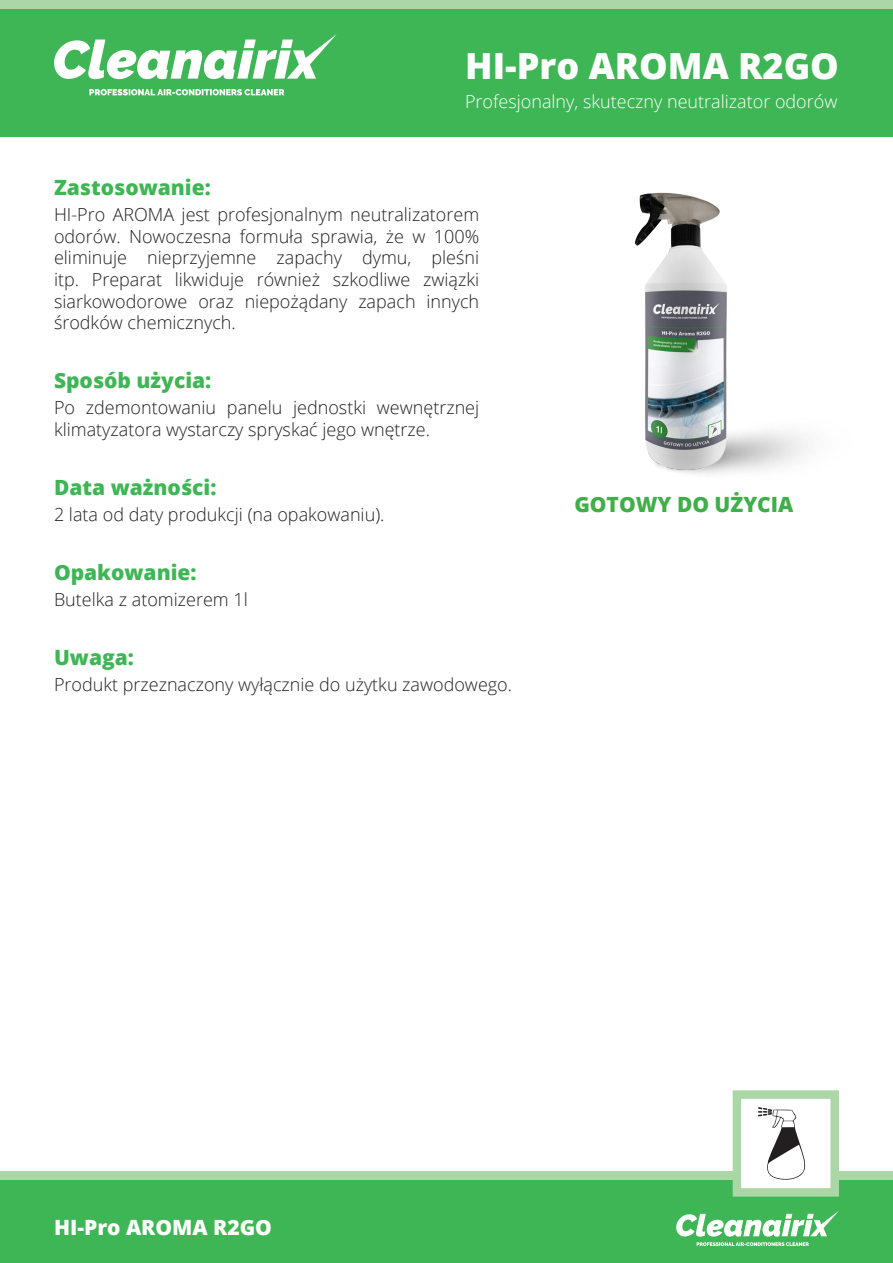
<style>
.page{position:relative;width:893px;height:1263px;background:#fff}
.page>*{position:absolute;margin:0;border:0;box-sizing:border-box;transform-origin:0 0}
.t1{font:800 36px "Open Sans";color:#fff}
.t2{font:800 21px "Open Sans";color:#3fb655}
.t3{font:800 21px "Open Sans";color:#fff}
.t4{font:800 21px "Open Sans";color:#40ae49}
.t5{font:300 18px/21.6px "Open Sans";color:#231f20;text-align:justify}
.t6{font:300 18px "Open Sans";color:#fff}
</style>
<div class="page">
<div style="left:0;top:1175px;width:893px;height:88px;background:#3fb655"></div>
<div style="left:0;top:1171px;width:893px;height:8px;background:#abd7a7"></div>
<div style="left:733px;top:1090px;width:106px;height:106px;background:#fff;border:9px solid #abd7a7"></div>
<svg style="left:758px;top:1107px;width:47px;height:73px"></svg>
<img style="left:635px;top:192px;width:173px;height:282px">
<svg style="left:676px;top:1211px;width:163px;height:25px"></svg>
<svg style="left:697px;top:1242px;width:112px;height:4px"></svg>
<div style="left:0;top:0;width:893px;height:136px;background:#3fb655"></div>
<div style="left:0;top:0;width:893px;height:9px;background:#abd7a7"></div>
<svg style="left:54px;top:34px;width:283px;height:45px"></svg>
<svg style="left:89px;top:89px;width:195px;height:6px"></svg>
<p class="t1" style="left:465px;top:38px;width:375px">HI-Pro AROMA R2GO</p>
<p class="t6" style="left:465px;top:89px;width:374px">Profesjonalny, skuteczny neutralizator odorów</p>
<p class="t2" style="left:54px;top:171px;width:158px">Zastosowanie:</p>
<p class="t5" style="left:54px;top:203px;width:427px">HI-Pro AROMA jest profesjonalnym neutralizatorem odorów. Nowoczesna formuła sprawia, że w 100% eliminuje nieprzyjemne zapachy dymu, pleśni itp. Preparat likwiduje również szkodliwe związki siarkowodorowe oraz niepożądany zapach innych środków chemicznych.</p>
<p class="t2" style="left:54px;top:364px;width:159px">Sposób użycia:</p>
<p class="t5" style="left:54px;top:396px;width:427px">Po zdemontowaniu panelu jednostki wewnętrznej klimatyzatora wystarczy spryskać jego wnętrze.</p>
<p class="t2" style="left:54px;top:471px;width:164px">Data ważności:</p>
<p class="t5" style="left:54px;top:503px;width:332px">2 lata od daty produkcji (na opakowaniu).</p>
<p class="t2" style="left:54px;top:556px;width:144px">Opakowanie:</p>
<p class="t5" style="left:54px;top:588px;width:195px">Butelka z atomizerem 1l</p>
<p class="t2" style="left:54px;top:641px;width:81px">Uwaga:</p>
<p class="t5" style="left:54px;top:673px;width:460px">Produkt przeznaczony wyłącznie do użytku zawodowego.</p>
<p class="t4" style="left:574px;top:489px;width:221px">GOTOWY DO UŻYCIA</p>
<p class="t3" style="left:54px;top:1211px;width:220px">HI-Pro AROMA R2GO</p>
</div>
